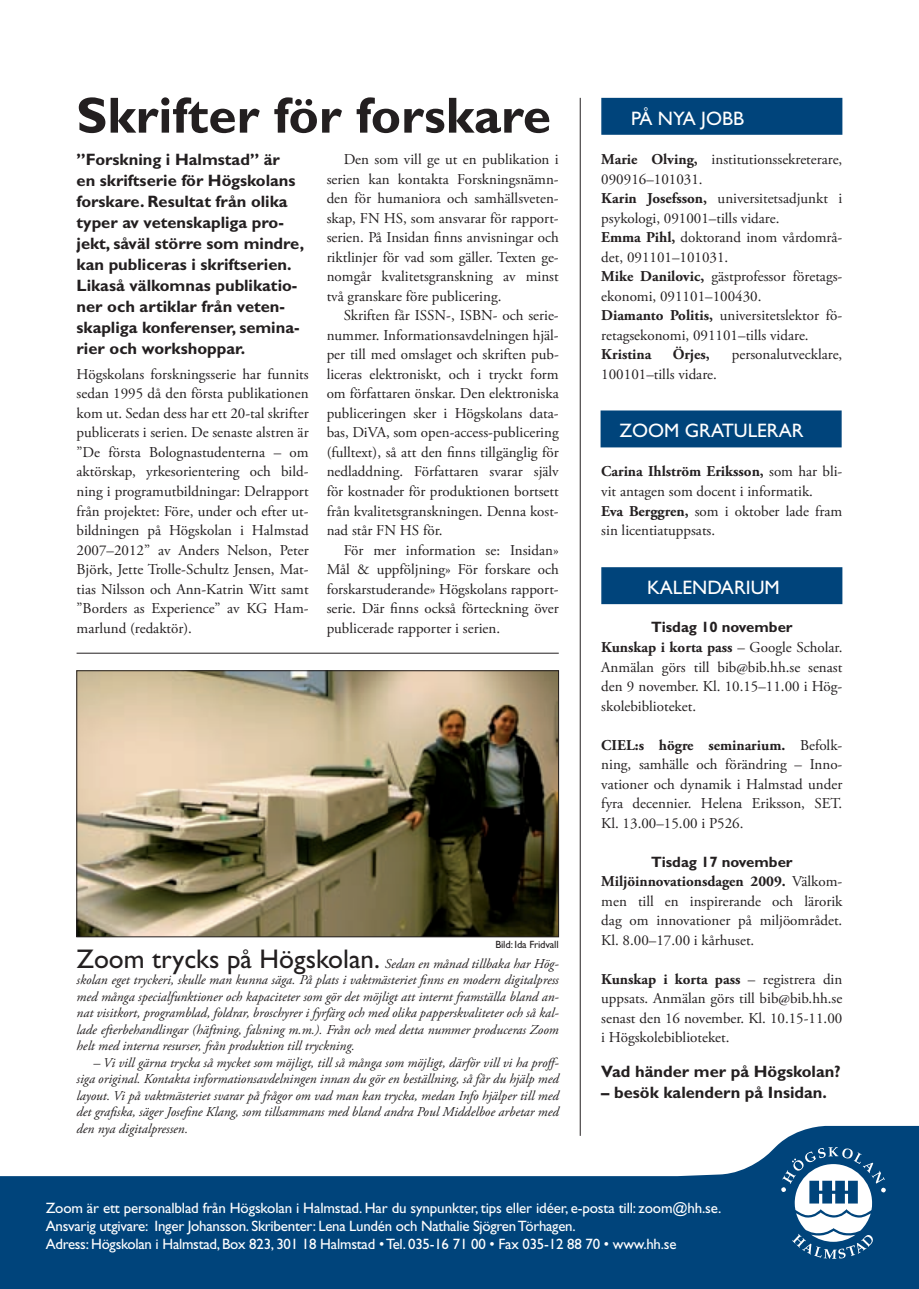
<style>
.page{position:relative;width:919px;height:1289px;background:#fff}
.page>*{position:absolute;margin:0;border:0;box-sizing:border-box;transform-origin:0 0}
.Rubrik{font:700 51px "Gill Sans Std";color:#231f20}
.Brödtext__ej_indrag{font:19.5px "Gill Sans Std";color:#fff}
.Ingress{font:700 16.5px/21px "Gill Sans Std";color:#231f20}
.Brödtext__ej_indrag-2{font:15px/19.5px "Adobe Garamond Pro";color:#231f20}
.Brödtext__indrag{font:15px/19.5px "Adobe Garamond Pro";color:#231f20;text-align:justify}
.Faktatext{font:15px/18px "Gill Sans Std";letter-spacing:-.015em;color:#fff}
.Kalendarium{font:700 15px "Gill Sans Std";color:#231f20}
.Brödtext__ej_indrag-3{font:700 15px "Adobe Garamond Pro";color:#231f20}
.Notisrubrik{font:italic 13.5px/16.5px "Adobe Garamond Pro";color:#231f20;text-align:justify}
.Bildnotis__indrag{font:italic 13.5px/16.5px "Adobe Garamond Pro";color:#231f20;text-align:justify}
.Faktatext-2{font:10.5px "Gill Sans Std";letter-spacing:-.015em;color:#231f20}
.s1{font-family:"Gill Sans Std";font-style:normal;font-size:27px}
.s2{font-weight:700}
</style>
<div class="page">
<div style="left:601px;top:98px;width:241px;height:37px;background:#00447b;border:2px solid #00447b"></div>
<svg style="left:0;top:1125px;width:918px;height:163px;fill:#00447b"></svg>
<svg style="left:781px;top:1147px;width:105px;height:111px"></svg>
<div style="left:601px;top:567px;width:241px;height:37px;background:#00447b;border:2px solid #00447b"></div>
<hr style="left:580px;top:98px;width:1px;height:1037px;background:#231f20">
<div style="left:600px;top:410px;width:241px;height:37px;background:#00447b;border:2px solid #00447b"></div>
<img style="left:79px;top:672px;width:477px;height:263px">
<div style="left:77px;top:670px;width:481px;height:267px;border:1px solid #231f20"></div>
<hr style="left:77px;top:653px;width:481px;height:1px;background:#231f20">
<p class="Rubrik" style="left:77px;top:85px;width:476px">Skrifter för forskare</p>
<p class="Ingress" style="left:77px;top:148px;width:229px">”Forskning i Halmstad” är<br>en skriftserie för Högskolans forskare. Resultat från olika typer av vetenskapliga pro&shy;jekt, såväl större som mindre, kan publiceras i skriftserien.<br>Likaså välkomnas publikatio&shy;ner och artiklar från veten&shy;skapliga konferenser, semina&shy;rier och workshoppar.</p>
<p class="Brödtext__ej_indrag-2" style="left:77px;top:365px;width:233px;text-align:justify">Högskolans forskningsserie har funnits sedan 1995 då den första publikationen kom ut. Sedan dess har ett 20-tal skrifter publicerats i serien. De senaste alstren är ”De första Bolognastudenterna – om aktörskap, yrkesorientering och bild&shy;ning i programutbildningar: Delrapport från projektet: Före, under och efter ut&shy;bildningen på Högskolan i Halmstad 2007–2012” av Anders Nelson, Peter Björk, Jette Trolle-Schultz Jensen, Mat&shy;tias Nilsson och Ann-Katrin Witt samt ”Borders as Experience” av KG Ham&shy;marlund (redaktör).</p>
<p class="Brödtext__indrag" style="left:326px;top:150px;width:233px;text-indent:17px">Den som vill ge ut en publikation i serien kan kontakta Forskningsnämn&shy;den för humaniora och samhällsveten&shy;skap, FN HS, som ansvarar för rapport&shy;serien. På Insidan finns anvisningar och riktlinjer för vad som gäller. Texten ge&shy;nomgår kvalitetsgranskning av minst två granskare före publicering.</p>
<p class="Brödtext__indrag" style="left:326px;top:306px;width:233px;text-indent:17px">Skriften får ISSN-, ISBN- och serie&shy;nummer. Informationsavdelningen hjäl&shy;per till med omslaget och skriften pub&shy;liceras elektroniskt, och i tryckt form om författaren önskar. Den elektroniska publiceringen sker i Högskolans data&shy;bas, DiVA, som open-access-publicering (fulltext), så att den finns tillgänglig för nedladdning. Författaren svarar själv för kostnader för produktionen bortsett från kvalitetsgranskningen. Denna kost&shy;nad står FN HS för.</p>
<p class="Brödtext__indrag" style="left:326px;top:540px;width:233px;text-indent:17px">För mer information se: Insidan» Mål &amp; uppföljning» För forskare och forskarstuderande» Högskolans rapport&shy;serie. Där finns också förteckning över publicerade rapporter i serien.</p>
<p class="Faktatext-2" style="left:495px;top:938px;width:65px">Bild: Ida Fridvall</p>
<p class="Notisrubrik" style="left:77px;top:955px;width:483px"><span class="s1">Zoom trycks på Högskolan.</span> Sedan en månad tillbaka har Hög&shy;skolan eget tryckeri, skulle man kunna säga. På plats i vaktmästeriet finns en modern digitalpress med många specialfunktioner och kapaciteter som gör det möjligt att internt framställa bland an&shy;nat visitkort, programblad, foldrar, broschyrer i fyrfärg och med olika papperskvaliteter och så kal&shy;lade efterbehandlingar (häftning, falsning m.m.). Från och med detta nummer produceras Zoom helt med interna resurser, från produktion till tryckning.</p>
<p class="Bildnotis__indrag" style="left:77px;top:1054px;width:485px;text-indent:17px">– Vi vill gärna trycka så mycket som möjligt, till så många som möjligt, därför vill vi ha proff&shy;siga original. Kontakta informationsavdelningen innan du gör en beställning, så får du hjälp med layout. Vi på vaktmästeriet svarar på frågor om vad man kan trycka, medan Info hjälper till med det grafiska, säger Josefine Klang, som tillsammans med bland andra Poul Middelboe arbetar med den nya digitalpressen.</p>
<p class="Brödtext__ej_indrag" style="left:631px;top:107px;width:114px">PÅ NYA JOBB</p>
<p class="Brödtext__ej_indrag-2" style="left:601px;top:150px;width:242px"><span class="s2">Marie Olving,</span> institutionssekreterare,<br>090916–101031.</p>
<p class="Brödtext__ej_indrag-2" style="left:601px;top:189px;width:242px"><span class="s2">Karin Josefsson,</span> universitetsadjunkt i psykologi, 091001–tills vidare.</p>
<p class="Brödtext__ej_indrag-2" style="left:601px;top:228px;width:242px"><span class="s2">Emma Pihl,</span> doktorand inom vårdområ&shy;det, 091101–101031.</p>
<p class="Brödtext__ej_indrag-2" style="left:601px;top:267px;width:242px"><span class="s2">Mike Danilovic,</span> gästprofessor företags&shy;ekonomi, 091101–100430.</p>
<p class="Brödtext__ej_indrag-2" style="left:601px;top:306px;width:242px"><span class="s2">Diamanto Politis,</span> universitetslektor fö&shy;retagsekonomi, 091101–tills vidare.</p>
<p class="Brödtext__ej_indrag-3" style="left:601px;top:346px;width:52px">Kristina</p>
<p class="Brödtext__ej_indrag-3" style="left:672px;top:346px;width:39px">Örjes,</p>
<p class="Brödtext__ej_indrag-2" style="left:731px;top:345px;width:112px">personalutvecklare,</p>
<p class="Brödtext__ej_indrag-2" style="left:601px;top:365px;width:117px">100101–tills vidare.</p>
<p class="Brödtext__ej_indrag" style="left:619px;top:419px;width:186px">ZOOM GRATULERAR</p>
<p class="Brödtext__ej_indrag-2" style="left:601px;top:462px;width:242px"><span class="s2">Carina Ihlström Eriksson,</span> som har bli&shy;vit antagen som docent i informatik.</p>
<p class="Brödtext__ej_indrag-2" style="left:601px;top:501px;width:242px"><span class="s2">Eva Berggren,</span> som i oktober lade fram sin licentiatuppsats.</p>
<p class="Brödtext__ej_indrag" style="left:647px;top:575px;width:134px">KALENDARIUM</p>
<p class="Kalendarium" style="left:651px;top:618px;width:143px">Tisdag 10 november</p>
<p class="Brödtext__ej_indrag-2" style="left:601px;top:638px;width:242px;text-align:justify"><span class="s2">Kunskap i korta pass</span> – Google Scholar.<br>Anmälan görs till bib@bib.hh.se senast den 9 november. Kl. 10.15–11.00 i Hög&shy;skolebiblioteket.</p>
<p class="Brödtext__ej_indrag-2" style="left:601px;top:735px;width:242px;text-align:justify"><span class="s2">CIEL:s högre seminarium.</span> Befolk&shy;ning, samhälle och förändring – Inno&shy;vationer och dynamik i Halmstad under fyra decennier. Helena Eriksson, SET.<br>Kl. 13.00–15.00 i P526.</p>
<p class="Kalendarium" style="left:651px;top:852px;width:143px">Tisdag 17 november</p>
<p class="Brödtext__ej_indrag-2" style="left:601px;top:872px;width:242px;text-align:justify"><span class="s2">Miljöinnovationsdagen 2009.</span> Välkom&shy;men till en inspirerande och lärorik dag om innovationer på miljöområdet.<br>Kl. 8.00–17.00 i kårhuset.</p>
<p class="Brödtext__ej_indrag-2" style="left:601px;top:969px;width:242px;text-align:justify"><span class="s2">Kunskap i korta pass</span> – registrera din uppsats. Anmälan görs till bib@bib.hh.se senast den 16 november. Kl. 10.15-11.00 i Högskolebiblioteket.</p>
<p class="Ingress" style="left:601px;top:1060px;width:241px">Vad händer mer på Högskolan?</p>
<p class="Ingress" style="left:601px;top:1081px;width:227px">– besök kalendern på Insidan.</p>
<p class="Faktatext" style="left:46px;top:1198px;width:677px">Zoom är ett personalblad från Högskolan i Halmstad. Har du synpunkter, tips eller idéer, e-posta till: zoom@hh.se.<br>Ansvarig utgivare: Inger Johansson. Skribenter: Lena Lundén och Nathalie Sjögren Törhagen.</p>
<p class="Faktatext" style="left:46px;top:1234px;width:632px">Adress: Högskolan i Halmstad, Box 823, 301 18 Halmstad • Tel. 035-16 71 00 • Fax 035-12 88 70 • www.hh.se</p>
</div>
